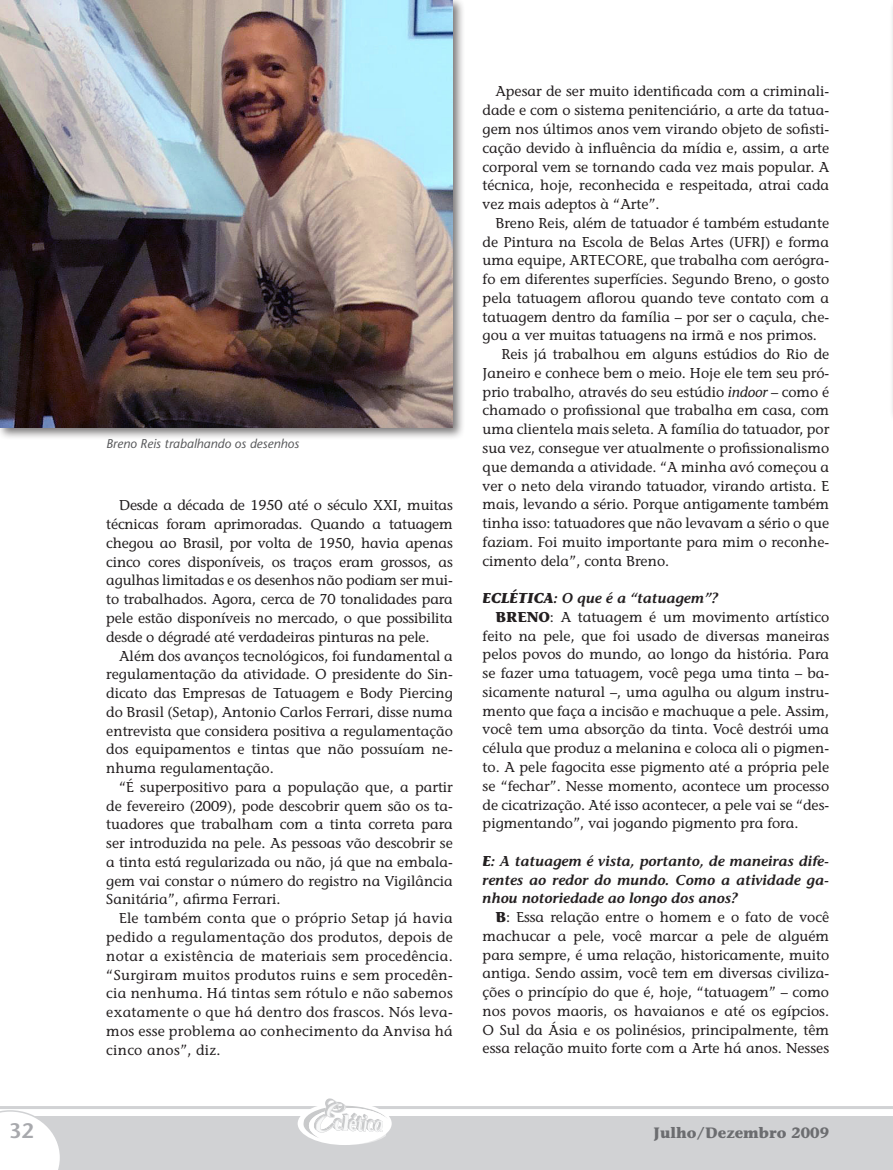
<style>
.page{position:relative;width:893px;height:1170px;background:#fff}
.page>*{position:absolute;margin:0;border:0;box-sizing:border-box;transform-origin:0 0}
.t1{font:600 21px "Stone Sans";color:#a8a9ad}
.t2{font:700 15px "Stone Informal";color:#6c6d70}
.t3{font:14.25px/18.8px "Stone Informal";color:#231f20;text-align:justify}
.t4{font:italic 600 14.25px/18.8px "Stone Informal";color:#231f20;text-align:justify}
.t5{font:italic 12.75px "Stone Sans";color:#57585a}
.s1{font-style:italic}
.s2{font-weight:700}
</style>
<div class="page">
<div style="left:26px;top:1115px;width:867px;height:54px;background:#d1d2d4"></div>
<svg style="left:0;top:1110px;width:61px;height:59px"></svg>
<hr style="left:0;top:1105px;width:893px;height:3px;background:#d1d2d4">
<svg style="left:301px;top:1105px;width:89px;height:40px"></svg>
<img style="left:322px;top:1098px;width:24px;height:20px">
<div style="left:0;top:0;width:465px;height:440px;background:#231f20;opacity:.6"></div>
<img style="left:0;top:0;width:453px;height:427px">
<hr style="left:889px;top:0;width:4px;height:423px;background:#fbfbfb">
<p class="t5" style="left:106px;top:436px;width:194px">Breno Reis trabalhando os desenhos</p>
<p class="t3" style="left:106px;top:496px;width:348px;text-indent:13px">Desde a década de 1950 até o século XXI, muitas técnicas foram aprimoradas. Quando a tatuagem chegou ao Brasil, por volta de 1950, havia apenas cinco cores disponíveis, os traços eram grossos, as agulhas limitadas e os desenhos não podiam ser mui&shy;to trabalhados. Agora, cerca de 70 tonalidades para pele estão disponíveis no mercado, o que possibilita desde o dégradé até verdadeiras pinturas na pele.</p>
<p class="t3" style="left:106px;top:646px;width:348px;text-indent:13px">Além dos avanços tecnológicos, foi fundamental a regulamentação da atividade. O presidente do Sin&shy;dicato das Empresas de Tatuagem e Body Piercing do Brasil (Setap), Antonio Carlos Ferrari, disse numa entrevista que considera positiva a regulamentação dos equipamentos e tintas que não possuíam ne&shy;nhuma regulamentação.</p>
<p class="t3" style="left:106px;top:777px;width:348px;text-indent:13px">“É superpositivo para a população que, a partir de fevereiro (2009), pode descobrir quem são os ta&shy;tuadores que trabalham com a tinta correta para ser introduzida na pele. As pessoas vão descobrir se a tinta está regularizada ou não, já que na embala&shy;gem vai constar o número do registro na Vigilância Sanitária”, afirma Ferrari.</p>
<p class="t3" style="left:106px;top:908px;width:348px;text-indent:13px">Ele também conta que o próprio Setap já havia pedido a regulamentação dos produtos, depois de notar a existência de materiais sem procedência. “Surgiram muitos produtos ruins e sem procedên&shy;cia nenhuma. Há tintas sem rótulo e não sabemos exatamente o que há dentro dos frascos. Nós leva&shy;mos esse problema ao conhecimento da Anvisa há cinco anos”, diz.</p>
<p class="t3" style="left:483px;top:82px;width:348px;text-indent:13px">Apesar de ser muito identificada com a criminali&shy;dade e com o sistema penitenciário, a arte da tatua&shy;gem nos últimos anos vem virando objeto de sofisti&shy;cação devido à influência da mídia e, assim, a arte corporal vem se tornando cada vez mais popular. A técnica, hoje, reconhecida e respeitada, atrai cada vez mais adeptos à “Arte”.</p>
<p class="t3" style="left:495px;top:213px;width:335px">Breno Reis, além de tatuador é também estudante</p>
<p class="t3" style="left:483px;top:232px;width:348px">de Pintura na Escola de Belas Artes (UFRJ) e forma</p>
<p class="t3" style="left:483px;top:251px;width:348px">uma equipe, ARTECORE, que trabalha com aerógra-</p>
<p class="t3" style="left:483px;top:270px;width:348px">fo em diferentes superfícies. Segundo Breno, o gosto</p>
<p class="t3" style="left:483px;top:288px;width:348px">pela tatuagem aflorou quando teve contato com a</p>
<p class="t3" style="left:483px;top:307px;width:348px">tatuagem dentro da família – por ser o caçula, che-</p>
<p class="t3" style="left:483px;top:326px;width:336px">gou a ver muitas tatuagens na irmã e nos primos.</p>
<p class="t3" style="left:501px;top:345px;width:329px">Reis já trabalhou em alguns estúdios do Rio de</p>
<p class="t3" style="left:483px;top:363px;width:348px">Janeiro e conhece bem o meio. Hoje ele tem seu pró-</p>
<p class="t3" style="left:483px;top:382px;width:348px">prio trabalho, através do seu estúdio <span class="s1">indoor</span> – como é</p>
<p class="t3" style="left:483px;top:401px;width:348px">chamado o profissional que trabalha em casa, com</p>
<p class="t3" style="left:483px;top:420px;width:348px">uma clientela mais seleta. A família do tatuador, por</p>
<p class="t3" style="left:483px;top:438px;width:348px">sua vez, consegue ver atualmente o profissionalismo</p>
<p class="t3" style="left:483px;top:457px;width:348px">que demanda a atividade. “A minha avó começou a</p>
<p class="t3" style="left:483px;top:476px;width:348px">ver o neto dela virando tatuador, virando artista. E</p>
<p class="t3" style="left:483px;top:495px;width:348px">mais, levando a sério. Porque antigamente também</p>
<p class="t3" style="left:483px;top:513px;width:348px">tinha isso: tatuadores que não levavam a sério o que</p>
<p class="t3" style="left:483px;top:532px;width:348px">faziam. Foi muito importante para mim o reconhe-</p>
<p class="t3" style="left:483px;top:551px;width:188px">cimento dela”, conta Breno.</p>
<p class="t4" style="left:483px;top:588px;width:237px"><span class="s2">ECLÉTICA</span>: O que é a “tatuagem”?</p>
<p class="t3" style="left:495px;top:607px;width:335px"><span class="s2">BRENO</span>: A tatuagem é um movimento artístico</p>
<p class="t3" style="left:483px;top:626px;width:348px">feito na pele, que foi usado de diversas maneiras</p>
<p class="t3" style="left:483px;top:645px;width:348px">pelos povos do mundo, ao longo da história. Para</p>
<p class="t3" style="left:483px;top:663px;width:348px">se fazer uma tatuagem, você pega uma tinta – ba-</p>
<p class="t3" style="left:483px;top:682px;width:348px">sicamente natural –, uma agulha ou algum instru-</p>
<p class="t3" style="left:483px;top:701px;width:348px">mento que faça a incisão e machuque a pele. Assim,</p>
<p class="t3" style="left:483px;top:720px;width:348px">você tem uma absorção da tinta. Você destrói uma</p>
<p class="t3" style="left:483px;top:738px;width:348px">célula que produz a melanina e coloca ali o pigmen-</p>
<p class="t3" style="left:483px;top:757px;width:348px">to. A pele fagocita esse pigmento até a própria pele</p>
<p class="t3" style="left:483px;top:776px;width:348px">se “fechar”. Nesse momento, acontece um processo</p>
<p class="t3" style="left:483px;top:795px;width:348px">de cicatrização. Até isso acontecer, a pele vai se “des-</p>
<p class="t3" style="left:483px;top:813px;width:317px">pigmentando”, vai jogando pigmento pra fora.</p>
<p class="t4" style="left:483px;top:851px;width:348px"><span class="s2">E</span>: A tatuagem é vista, portanto, de maneiras dife&shy;rentes ao redor do mundo. Como a atividade ga&shy;nhou notoriedade ao longo dos anos?</p>
<p class="t3" style="left:483px;top:907px;width:348px;text-indent:13px"><span class="s2">B</span>: Essa relação entre o homem e o fato de você machucar a pele, você marcar a pele de alguém para sempre, é uma relação, historicamente, muito antiga. Sendo assim, você tem em diversas civiliza&shy;ções o princípio do que é, hoje, “tatuagem” – como nos povos maoris, os havaianos e até os egípcios.<br>O Sul da Ásia e os polinésios, principalmente, têm essa relação muito forte com a Arte há anos. Nesses</p>
<h1 class="t1" style="left:9px;top:1117px;width:26px">32</h1>
<p class="t2" style="left:654px;top:1122px;width:177px">Julho/Dezembro 2009</p>
</div>
